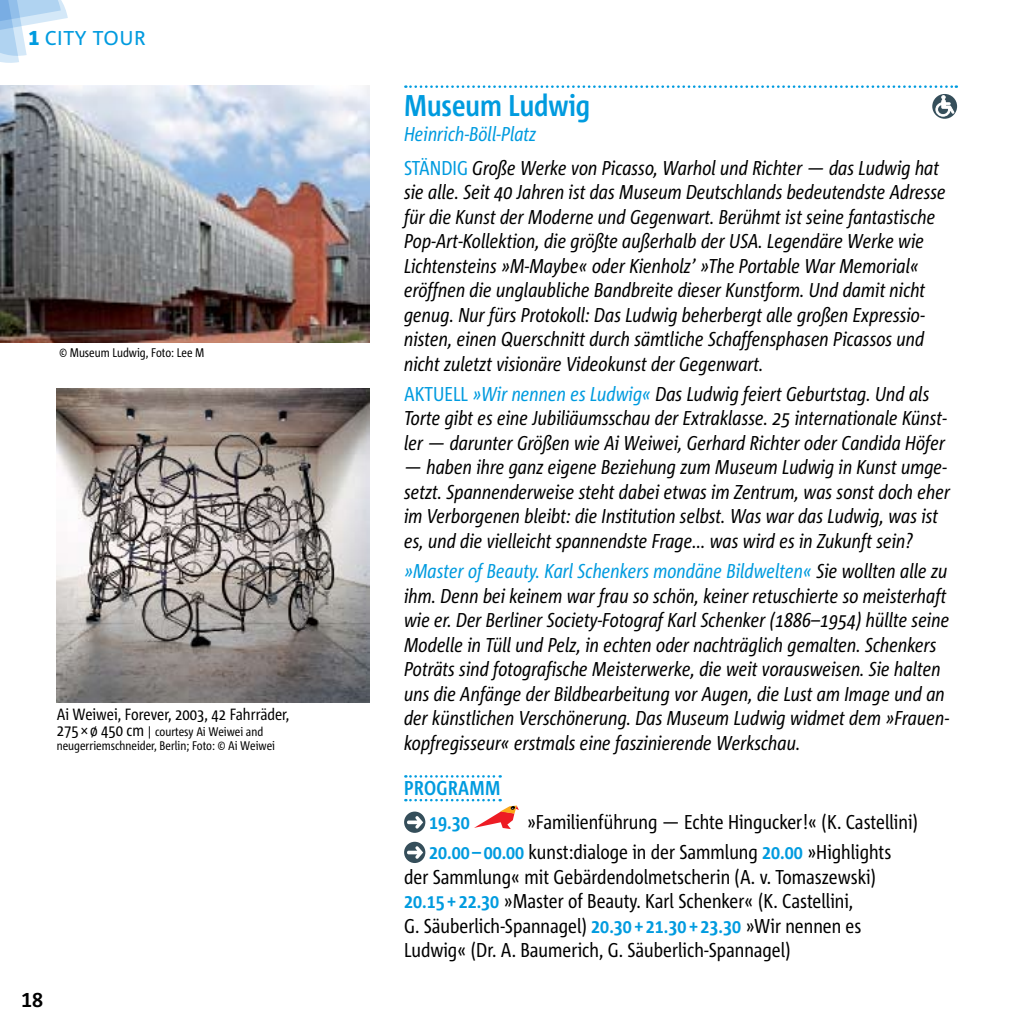
<style>
.page{position:relative;width:1028px;height:1028px;background:#fff}
.page>*{position:absolute;margin:0;border:0;box-sizing:border-box;transform-origin:0 0}
.t1{font:700 30px "Corpid C1 Cd";color:#009bdf}
.t2{font:italic 20px/24.5px "Corpid C1 Cd";color:#000}
.t3{font:20px/24.5px "Corpid C1 Cd";color:#000}
.t4{font:700 20px/33.8px "Corpid C1 Cd";letter-spacing:.005em;color:#009bdf;text-align:right}
.t5{font:20px "Corpid C1";color:#009bdf}
.t6{font:700 20px "Corpid C1";color:#000}
.t7{font:16.25px "Corpid C1 Cd";color:#000}
.t8{font:12.5px/13.8px "Corpid C1 Cd";color:#000}
.s1{font-weight:800}
.s2{font-size:16.25px}
.s3{color:#009bdf}
.s4{font-style:normal;color:#009bdf}
.s5{font-weight:700;color:#009bdf}
</style>
<div class="page">
<svg style="left:0;top:0;width:68px;height:63px"></svg>
<svg style="left:405px;top:85px;width:551px;height:3px"></svg>
<svg style="left:405px;top:775px;width:95px;height:2px"></svg>
<svg style="left:932px;top:94px;width:25px;height:25px"></svg>
<svg style="left:935px;top:95px;width:19px;height:22px"></svg>
<div style="left:404px;top:811px;width:21px;height:21px;background:#354e5a;border-radius:50%"></div>
<svg style="left:405px;top:799px;width:114px;height:30px"></svg>
<svg style="left:404px;top:841px;width:21px;height:22px"></svg>
<svg style="left:407px;top:846px;width:16px;height:12px"></svg>
<img style="left:0;top:85px;width:370px;height:257px">
<img style="left:57px;top:388px;width:312px;height:314px">
<p class="t5" style="left:28px;top:26px;width:119px"><span class="s1">1</span> CITY TOU R</p>
<p class="t8" style="left:59px;top:345px;width:147px">© Museum Ludwig, Foto: Lee M</p>
<p class="t7" style="left:57px;top:703px;width:234px">Ai Weiwei, Forever, 2003, 42 Fahrräder,</p>
<p class="t8" style="left:57px;top:724px;width:220px"><span class="s2">275 × ø 450 cm</span> | courtesy Ai Weiwei and neugerriemschneider, Berlin; Foto: © Ai Weiwei</p>
<p class="t6" style="left:21px;top:987px;width:24px">18</p>
<h1 class="t1" style="left:404px;top:87px;width:188px">Museum Ludwig</h1>
<p class="t2" style="left:404px;top:116px;width:536px;line-height:33.8px"><span class="s3">Heinrich-Böll-Platz<br></span><span class="s4">STÄNDIG</span> Große Werke von Picasso, Warhol und Richter — das Ludwig hat</p>
<p class="t2" style="left:404px;top:179px;width:543px">sie alle. Seit 40 Jahren ist das Museum Deutschlands bedeutendste Adresse für die Kunst der Moderne und Gegenwart. Berühmt ist seine fantastische Pop-Art-Kollektion, die größte außerhalb der USA. Legendäre Werke wie Lichtensteins »M-Maybe« oder Kienholz’ »The Portable War Memorial« eröffnen die unglaubliche Bandbreite dieser Kunstform. Und damit nicht genug. Nur fürs Protokoll: Das Ludwig beherbergt alle großen Expressio&shy;nisten, einen Querschnitt durch sämtliche Schaffensphasen Picassos und nicht zuletzt visionäre Videokunst der Gegenwart.</p>
<p class="t2" style="left:404px;top:381px;width:544px"><span class="s4">AKTUELL</span> <span class="s3">»Wir nennen es Ludwig«</span> Das Ludwig feiert Geburtstag. Und als<br>Torte gibt es eine Jubiliäumsschau der Extraklasse. 25 internationale Künst&shy;ler — darunter Größen wie Ai Weiwei, Gerhard Richter oder Candida Höfer</p>
<p class="t2" style="left:404px;top:454px;width:547px">— haben ihre ganz eigene Beziehung zum Museum Ludwig in Kunst umge&shy;setzt. Spannenderweise steht dabei etwas im Zentrum, was sonst doch eher im Verborgenen bleibt: die Institution selbst. Was war das Ludwig, was ist es, und die vielleicht spannendste Frage... was wird es in Zukunft sein?</p>
<p class="t2" style="left:404px;top:558px;width:546px"><span class="s3">»Master of Beauty. Karl Schenkers mondäne Bildwelten«</span> Sie wollten alle zu ihm. Denn bei keinem war frau so schön, keiner retuschierte so meisterhaft wie er. Der Berliner Society-Fotograf Karl Schenker (1886–1954) hüllte seine Modelle in Tüll und Pelz, in echten oder nachträglich gemalten. Schenkers Poträts sind fotografische Meisterwerke, die weit vorausweisen. Sie halten uns die Anfänge der Bildbearbeitung vor Augen, die Lust am Image und an der künstlichen Verschönerung. Das Museum Ludwig widmet dem »Frauen&shy;kopfregisseur« erstmals eine faszinierende Werkschau.</p>
<p class="t4" style="left:404px;top:771px;width:69px">PROG RAMM<br>19.30</p>
<p class="t3" style="left:429px;top:806px;width:490px;line-height:30.2px;text-indent:98px">»Familienführung — Echte Hingucker!« (K. Castellini)<br><span class="s5">20.00 – 00.00</span> kunst:dialoge in der Sammlung <span class="s5">20.00</span> »Highlights</p>
<p class="t3" style="left:404px;top:864px;width:473px">der Sammlung« mit Gebärdendolmetscherin (A. v. Tomaszewski)<br><span class="s5">20.15 + 22.30</span> »Master of Beauty. Karl Schenker« (K. Castellini,<br>G. Säuberlich-Spannagel) <span class="s5">20.30 + 21.30 + 23.30</span> »Wir nennen es Ludwig« (Dr. A. Baumerich, G. Säuberlich-Spannagel)</p>
</div>
